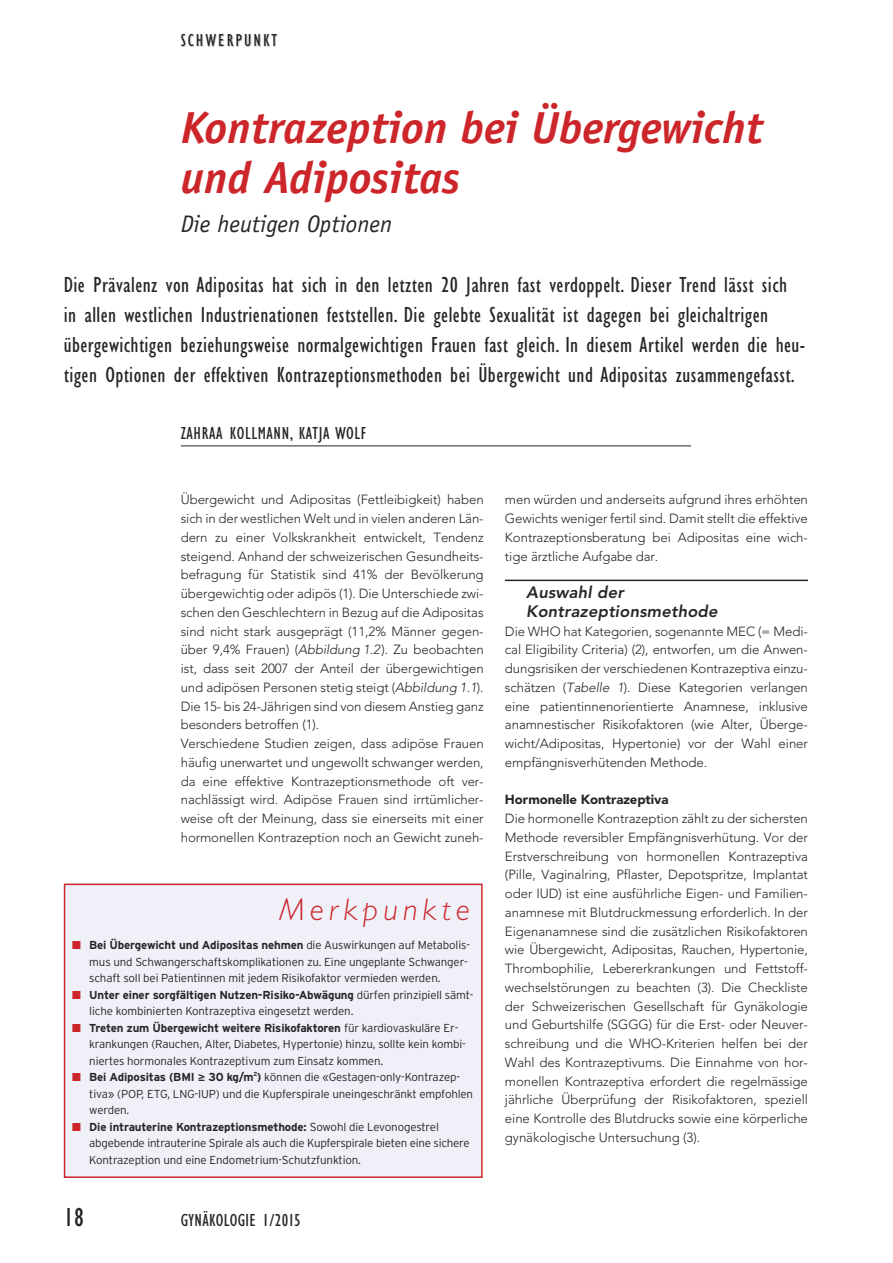
<style>
.page{position:relative;width:893px;height:1263px;background:#fff}
.page>*{position:absolute;margin:0;border:0;box-sizing:border-box;transform-origin:0 0}
.t1{font:italic 700 45px/49.5px "Officina Sans";color:#cc262b}
.t2{font:italic 300 31.5px "Gill Sans";letter-spacing:.165em;color:#cc262b}
.t3{font:condensed 27px "Gill Sans";color:#272627}
.t4{font:italic 24px "Officina Sans";color:#272627}
.t5{font:condensed 22.5px/30px "Gill Sans";letter-spacing:.02em;color:#272627}
.t6{font:condensed 18px "Gill Sans";letter-spacing:.035em;color:#272627}
.t7{font:condensed 18px "Gill Sans";letter-spacing:.11em;color:#272627}
.t8{font:italic 800 16.5px/18.8px "Avenir";letter-spacing:.01em;color:#272627}
.t9{font:300 13.2px/18.8px "Avenir";letter-spacing:-.005em;color:#272627;text-align:justify}
.t10{font:900 13.2px "Avenir";letter-spacing:-.005em;color:#272627}
.t11{font:300 11.55px/16.5px "Interstate";letter-spacing:-.015em;color:#272627}
.s1{font-style:italic}
.s2{color:#cc262b}
.s3{font-weight:700}
.s4{font-family:"Avenir";font-weight:800}
</style>
<div class="page">
<hr style="left:505px;top:580px;width:303px;height:1px;background:#272627">
<hr style="left:181px;top:446px;width:510px;height:1px;background:#272627">
<div style="left:65px;top:885px;width:416px;height:291px;background:#eff0f8"></div>
<div style="left:64px;top:883px;width:419px;height:295px;border:2px solid #cc262b"></div>
<h3 class="t7" style="left:181px;top:33px;width:98px">SCHWERPUNKT</h3>
<h1 class="t1" style="left:181px;top:107px;width:584px">Kontrazeption bei Übergewicht und Adipositas</h1>
<h3 class="t4" style="left:181px;top:215px;width:213px">Die heutigen Optionen</h3>
<p class="t5" style="left:64px;top:272px;width:743px">Die Prävalenz von Adipositas hat sich in den letzten 20 Jahren fast verdoppelt. Dieser Trend lässt sich<br>in allen westlichen Industrienationen feststellen. Die gelebte Sexualität ist dagegen bei gleichaltrigen übergewichtigen beziehungsweise normalgewichtigen Frauen fast gleich. In diesem Artikel werden die heu&shy;tigen Optionen der effektiven Kontrazeptionsmethoden bei Übergewicht und Adipositas zusammengefasst.</p>
<h3 class="t6" style="left:181px;top:426px;width:187px">ZAHRAA KOLLMANN, KATJA WOLF</h3>
<p class="t9" style="left:181px;top:490px;width:304px;text-align:left">Übergewicht und Adipositas (Fettleibigkeit) haben sich in der westlichen Welt und in vielen anderen Län&shy;dern zu einer Volkskrankheit entwickelt, Tendenz steigend. Anhand der schweizerischen Gesundheits&shy;befragung für Statistik sind 41% der Bevölkerung übergewichtig oder adipös (1). Die Unterschiede zwi&shy;schen den Geschlechtern in Bezug auf die Adipositas sind nicht stark ausgeprägt (11,2% Männer gegen&shy;über 9,4% Frauen) (<span class="s1">Abbildung 1.2</span>). Zu beobachten ist, dass seit 2007 der Anteil der übergewichtigen und adipösen Personen stetig steigt (<span class="s1">Abbildung 1.1</span>).<br>Die 15- bis 24-Jährigen sind von diesem Anstieg ganz besonders betroffen (1).<br>Verschiedene Studien zeigen, dass adipöse Frauen häufig unerwartet und ungewollt schwanger werden, da eine effektive Kontrazeptionsmethode oft ver&shy;nachlässigt wird. Adipöse Frauen sind irrtümlicher&shy;weise oft der Meinung, dass sie einerseits mit einer hormonellen Kontrazeption noch an Gewicht zuneh-</p>
<p class="t9" style="left:505px;top:490px;width:304px">men würden und anderseits aufgrund ihres erhöhten Gewichts weniger fertil sind. Damit stellt die effektive Kontrazeptionsberatung bei Adipositas eine wich&shy;tige ärztliche Aufgabe dar.</p>
<p class="t8" style="left:526px;top:583px;width:193px">Auswahl der<br>Kontrazeptionsmethode</p>
<p class="t9" style="left:505px;top:622px;width:304px">Die WHO hat Kategorien, sogenannte MEC (= Medi&shy;cal Eligibility Criteria) (2), entworfen, um die Anwen&shy;dungsrisiken der verschiedenen Kontrazeptiva einzu&shy;schätzen (<span class="s1">Tabelle 1</span>). Diese Kategorien verlangen eine patientinnenorientierte Anamnese, inklusive anamnestischer Risikofaktoren (wie Alter, Überge&shy;wicht/Adipositas, Hypertonie) vor der Wahl einer empfängnisverhütenden Methode.</p>
<p class="t10" style="left:505px;top:788px;width:165px">Hormonelle Kontrazeptiva</p>
<p class="t9" style="left:505px;top:809px;width:304px">Die hormonelle Kontrazeption zählt zu der sichersten Methode reversibler Empfängnisverhütung. Vor der Erstverschreibung von hormonellen Kontrazeptiva (Pille, Vaginalring, Pflaster, Depotspritze, Implantat oder IUD) ist eine ausführliche Eigen- und Familien&shy;anamnese mit Blutdruckmessung erforderlich. In der Eigenanamnese sind die zusätzlichen Risikofaktoren wie Übergewicht, Adipositas, Rauchen, Hypertonie, Thrombophilie, Lebererkrankungen und Fettstoff&shy;wechselstörungen zu beachten (3). Die Checkliste der Schweizerischen Gesellschaft für Gynäkologie und Geburtshilfe (SGGG) für die Erst- oder Neuver&shy;schreibung und die WHO-Kriterien helfen bei der Wahl des Kontrazeptivums. Die Einnahme von hor&shy;monellen Kontrazeptiva erfordert die regelmässige jährliche Überprüfung der Risikofaktoren, speziell eine Kontrolle des Blutdrucks sowie eine körperliche gynäkologische Untersuchung (3).</p>
<h2 class="t2" style="left:279px;top:897px;width:192px">Merkpunkte</h2>
<p class="t11" style="left:89px;top:937px;width:382px;text-indent:-17px"><span class="s2">■</span> <span class="s3">Bei Übergewicht und Adipositas nehmen</span> die Auswirkungen auf Metabolis&shy;mus und Schwangerschaftskomplikationen zu. Eine ungeplante Schwanger&shy;schaft soll bei Patientinnen mit jedem Risikofaktor vermieden werden.</p>
<p class="t11" style="left:89px;top:986px;width:386px;text-indent:-17px"><span class="s2">■</span> <span class="s3">Unter einer sorgfältigen Nutzen-Risiko-Abwägung</span> dürfen prinzipiell sämt&shy;liche kombinierten Kontrazeptiva eingesetzt werden.</p>
<p class="t11" style="left:89px;top:1019px;width:378px;text-indent:-17px"><span class="s2">■</span> <span class="s3">Treten zum Übergewicht weitere Risikofaktoren</span> für kardiovaskuläre Er&shy;krankungen (Rauchen, Alter, Diabetes, Hypertonie) hinzu, sollte kein kombi&shy;niertes hormonales Kontrazeptivum zum Einsatz kommen.</p>
<p class="t11" style="left:89px;top:1069px;width:385px;text-indent:-17px"><span class="s2">■</span> <span class="s3">Bei Adipositas (BMI</span> <span class="s4">≥</span> <span class="s3">30 kg/m</span><sup>2</sup><span class="s3">)</span> können die «Gestagen-only-Kontrazep&shy;tiva» (POP, ETG, LNG-IUP) und die Kupferspirale uneingeschränkt empfohlen werden.</p>
<p class="t11" style="left:89px;top:1118px;width:382px;text-indent:-17px"><span class="s2">■</span> <span class="s3">Die intrauterine Kontrazeptionsmethode:</span> Sowohl die Levonogestrel abgebende intrauterine Spirale als auch die Kupferspirale bieten eine sichere<br>Kontrazeption und eine Endometrium-Schutzfunktion.</p>
<h3 class="t3" style="left:64px;top:1207px;width:22px">18</h3>
<h3 class="t6" style="left:181px;top:1213px;width:122px">GYNÄKOLOGIE 1/2015</h3>
</div>
